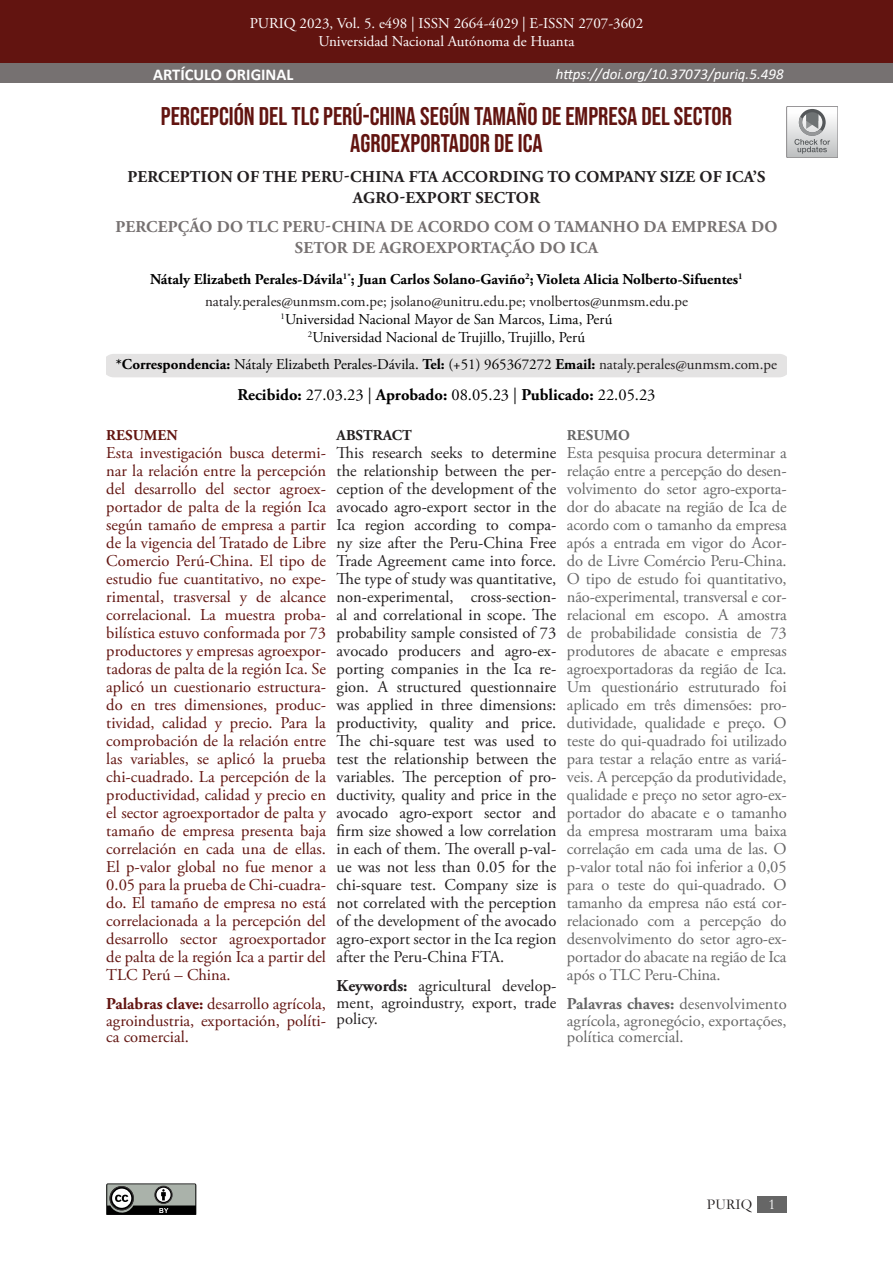
<style>
.page{position:relative;width:893px;height:1263px;background:#fff}
.page>*{position:absolute;margin:0;border:0;box-sizing:border-box;transform-origin:0 0}
.Titulo_ES{font:25.5px/27px "Bebas Neue";color:#621410;text-align:center}
.Resumen_ES{font:16.5px/18px "Adobe Garamond Pro";color:#621410;text-align:justify}
.Resumen_PT{font:16.5px/18px "Adobe Garamond Pro";letter-spacing:-.005em;color:#666;text-align:justify}
.Resumen_EN{font:16.5px/18px "Adobe Garamond Pro";color:#231f20;text-align:justify}
.Titulo_PT{font:700 16.5px/21px "Adobe Garamond Pro";letter-spacing:.015em;color:#767171;text-align:center}
.Titulo_EN{font:700 16.5px/21px "Adobe Garamond Pro";letter-spacing:.015em;color:#231f20;text-align:center}
.t1{font:700 16.5px "Adobe Garamond Pro";color:#000}
.t2{font:700 16.5px "Calibri";color:#fff}
.t3{font:15px "Adobe Garamond Pro";color:#000}
.t4{font:700 15px "Adobe Garamond Pro";color:#000}
.t5{font:15px/18px "Adobe Garamond Pro";color:#fff;text-align:center}
.t6{font:15px "Adobe Garamond Pro";color:#231f20}
.t7{font:italic 15px "Calibri";color:#fff}
.t8{font:700 15px "Adobe Garamond Pro";color:#231f20}
.t9{font:700 15px "Adobe Garamond Pro";color:#621410}
.t10{font:15px "Garamond";color:#231f20}
.t11{font:700 15px "Adobe Garamond Pro";color:#666}
.s1{font-weight:700}
.s2{color:#231f20}
.s3{font-weight:400}
.s4{color:#fff}
</style>
<div class="page">
<div style="left:0;top:0;width:893px;height:64px;background:#621410"></div>
<div style="left:758px;top:1196px;width:29px;height:16px;background:#666"></div>
<div style="left:106px;top:354px;width:681px;height:23px;background:#e4e3e3"></div>
<svg style="left:106px;top:1183px;width:90px;height:32px"></svg>
<div style="left:0;top:64px;width:446px;height:19px;background:#767171"></div>
<div style="left:446px;top:64px;width:447px;height:19px;background:#767171"></div>
<svg style="left:787px;top:106px;width:51px;height:52px"></svg>
<p class="t5" style="left:250px;top:15px;width:395px">PURIQ 2023, Vol. 5. e498 | ISSN 2664-4029 | E-ISSN 2707-3602<br>Universidad Nacional Autónoma de Huanta</p>
<p class="t2" style="left:153px;top:62px;width:142px">ARTÍCULO ORIGINAL</p>
<p class="t7" style="left:556px;top:64px;width:229px">https://doi.org/10.37073/puriq.5.498</p>
<p class="Titulo_ES" style="left:161px;top:103px;width:573px">PERCEPCIÓN DEL TLC PERÚ-CHINA SEGÚN TAMAÑO DE EMPRESA DEL SECTOR<br>AGROEXPORTADOR DE ICA</p>
<p class="Titulo_EN" style="left:128px;top:167px;width:639px">PERCEPTION OF THE PERU-CHINA FTA ACCORDING TO COMPANY SIZE OF ICA’S<br>AGRO-EXPORT SECTOR</p>
<p class="Titulo_PT" style="left:116px;top:217px;width:663px">PERCEPÇÃO DO TLC PERU-CHINA DE ACORDO COM O TAMANHO DA EMPRESA DO<br>SETOR DE AGROEXPORTAÇÃO DO ICA</p>
<p class="t4" style="left:150px;top:271px;width:594px">Nátaly Elizabeth Perales-Dávila<sup>1*</sup>; Juan Carlos Solano-Gaviño<sup>2</sup>; Violeta Alicia Nolberto-Sifuentes<sup>1</sup></p>
<p class="t6" style="left:205px;top:293px;width:484px">nataly.perales@unmsm.com.pe; jsolano@unitru.edu.pe; vnolbertos@unmsm.edu.pe</p>
<p class="t3" style="left:281px;top:311px;width:333px"><sup>1</sup>Universidad Nacional Mayor de San Marcos, Lima, Perú</p>
<p class="t3" style="left:308px;top:329px;width:279px"><sup>2</sup>Universidad Nacional de Trujillo, Trujillo, Perú</p>
<p class="t3" style="left:116px;top:355px;width:663px"><span class="s1">*Correspondencia:</span> Nátaly Elizabeth Perales-Dávila. <span class="s1">Tel:</span> (+51) 965367272 <span class="s1">Email:</span> <span class="s2">nataly.perales@unmsm.com.pe</span></p>
<p class="t1" style="left:237px;top:385px;width:420px">Recibido: <span class="s3">27.03.23 |</span> Aprobado: <span class="s3">08.05.23 |</span> Publicado: <span class="s3">22.05.23</span></p>
<p class="t9" style="left:106px;top:427px;width:73px">RESUMEN</p>
<p class="Resumen_ES" style="left:106px;top:444px;width:221px">Esta investigación busca determi&shy;nar la relación entre la percepción del desarrollo del sector agroex&shy;portador de palta de la región Ica según tamaño de empresa a partir de la vigencia del Tratado de Libre Comercio Perú-China. El tipo de estudio fue cuantitativo, no expe&shy;rimental, trasversal y de alcance correlacional. La muestra proba&shy;bilística estuvo conformada por 73 productores y empresas agroexpor&shy;tadoras de palta de la región Ica. Se aplicó un cuestionario estructura&shy;do en tres dimensiones, produc&shy;tividad, calidad y precio. Para la comprobación de la relación entre las variables, se aplicó la prueba chi-cuadrado. La percepción de la productividad, calidad y precio en el sector agroexportador de palta y tamaño de empresa presenta baja correlación en cada una de ellas.<br>El p-valor global no fue menor a 0.05 para la prueba de Chi-cuadra&shy;do. El tamaño de empresa no está correlacionada a la percepción del desarrollo sector agroexportador de palta de la región Ica a partir del TLC Perú – China.</p>
<p class="Resumen_ES" style="left:106px;top:996px;width:221px;line-height:16.5px"><span class="s1">Palabras clave:</span> desarrollo agrícola, agroindustria, exportación, políti&shy;ca comercial.</p>
<p class="t8" style="left:337px;top:427px;width:77px">ABSTRACT</p>
<p class="Resumen_EN" style="left:337px;top:444px;width:221px">This research seeks to determine the relationship between the per&shy;ception of the development of the avocado agro-export sector in the Ica region according to compa&shy;ny size after the Peru-China Free Trade Agreement came into force.<br>The type of study was quantitative, non-experimental, cross-section&shy;al and correlational in scope. The probability sample consisted of 73 avocado producers and agro-ex&shy;porting companies in the Ica re&shy;gion. A structured questionnaire was applied in three dimensions: productivity, quality and price.<br>The chi-square test was used to test the relationship between the variables. The perception of pro&shy;ductivity, quality and price in the avocado agro-export sector and firm size showed a low correlation in each of them. The overall p-val&shy;ue was not less than 0.05 for the chi-square test. Company size is not correlated with the perception of the development of the avocado agro-export sector in the Ica region after the Peru-China FTA.</p>
<p class="Resumen_EN" style="left:337px;top:978px;width:221px;line-height:16.5px"><span class="s1">Keywords:</span> agricultural develop&shy;ment, agroindustry, export, trade policy.</p>
<p class="t11" style="left:567px;top:427px;width:64px">RESUMO</p>
<p class="Resumen_PT" style="left:567px;top:444px;width:221px">Esta pesquisa procura determinar a relação entre a percepção do desen&shy;volvimento do setor agro-exporta&shy;dor do abacate na região de Ica de acordo com o tamanho da empresa após a entrada em vigor do Acor&shy;do de Livre Comércio Peru-China.<br>O tipo de estudo foi quantitativo, não-experimental, transversal e cor&shy;relacional em escopo. A amostra de probabilidade consistia de 73 produtores de abacate e empresas agroexportadoras da região de Ica.<br>Um questionário estruturado foi aplicado em três dimensões: pro&shy;dutividade, qualidade e preço. O teste do qui-quadrado foi utilizado para testar a relação entre as variá&shy;veis. A percepção da produtividade, qualidade e preço no setor agro-ex&shy;portador do abacate e o tamanho da empresa mostraram uma baixa correlação em cada uma de las. O p-valor total não foi inferior a 0,05 para o teste do qui-quadrado. O tamanho da empresa não está cor&shy;relacionado com a percepção do desenvolvimento do setor agro-ex&shy;portador do abacate na região de Ica após o TLC Peru-China.</p>
<p class="Resumen_PT" style="left:567px;top:996px;width:221px;line-height:16.5px"><span class="s1">Palavras chaves:</span> desenvolvimento agrícola, agronegócio, exportações, política comercial.</p>
<p class="t10" style="left:707px;top:1194px;width:70px">PURIQ <span class="s4">1</span></p>
</div>
